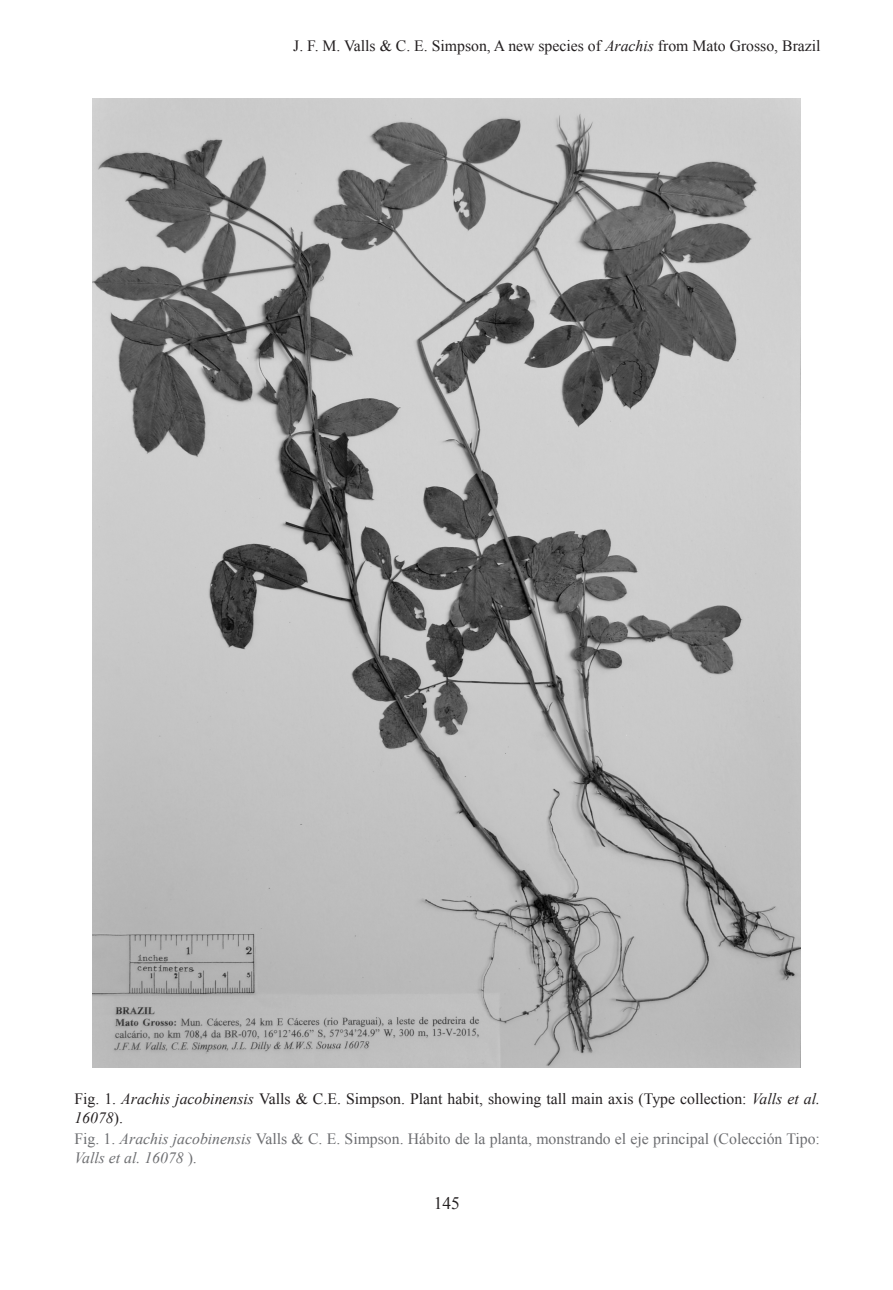
<style>
.page{position:relative;width:893px;height:1290px;background:#fff}
.page>*{position:absolute;margin:0;border:0;box-sizing:border-box;transform-origin:0 0}
.t1{font:17.5px "Times New Roman";color:#231f20}
.Leyenda_de_Figura{font:15.75px/18.9px "Times New Roman";color:#231f20}
.Leyenda_de_Figura-2{font:15.75px/18.9px "Times New Roman";color:#6c6d70}
.s1{font-style:italic}
</style>
<div class="page">
<img style="left:92px;top:98px;width:709px;height:970px">
<p class="Leyenda_de_Figura" style="left:293px;top:36px;width:529px">J. F. M. Valls &amp; C. E. Simpson, A new species of <span class="s1">Arachis</span> from Mato Grosso, Brazil</p>
<p class="Leyenda_de_Figura" style="left:74px;top:1089px;width:747px">Fig. 1. <span class="s1">Arachis jacobinensis</span> Valls &amp; C.E. Simpson. Plant habit, showing tall main axis (Type collection: <span class="s1">Valls et al.<br>16078</span>).</p>
<p class="Leyenda_de_Figura-2" style="left:74px;top:1128px;width:747px">Fig. 1. <span class="s1">Arachis jacobinensis</span> Valls &amp; C. E. Simpson. Hábito de la planta, monstrando el eje principal (Colección Tipo:<br><span class="s1">Valls et al. 16078</span> ).</p>
<p class="t1" style="left:434px;top:1192px;width:28px">145</p>
</div>
